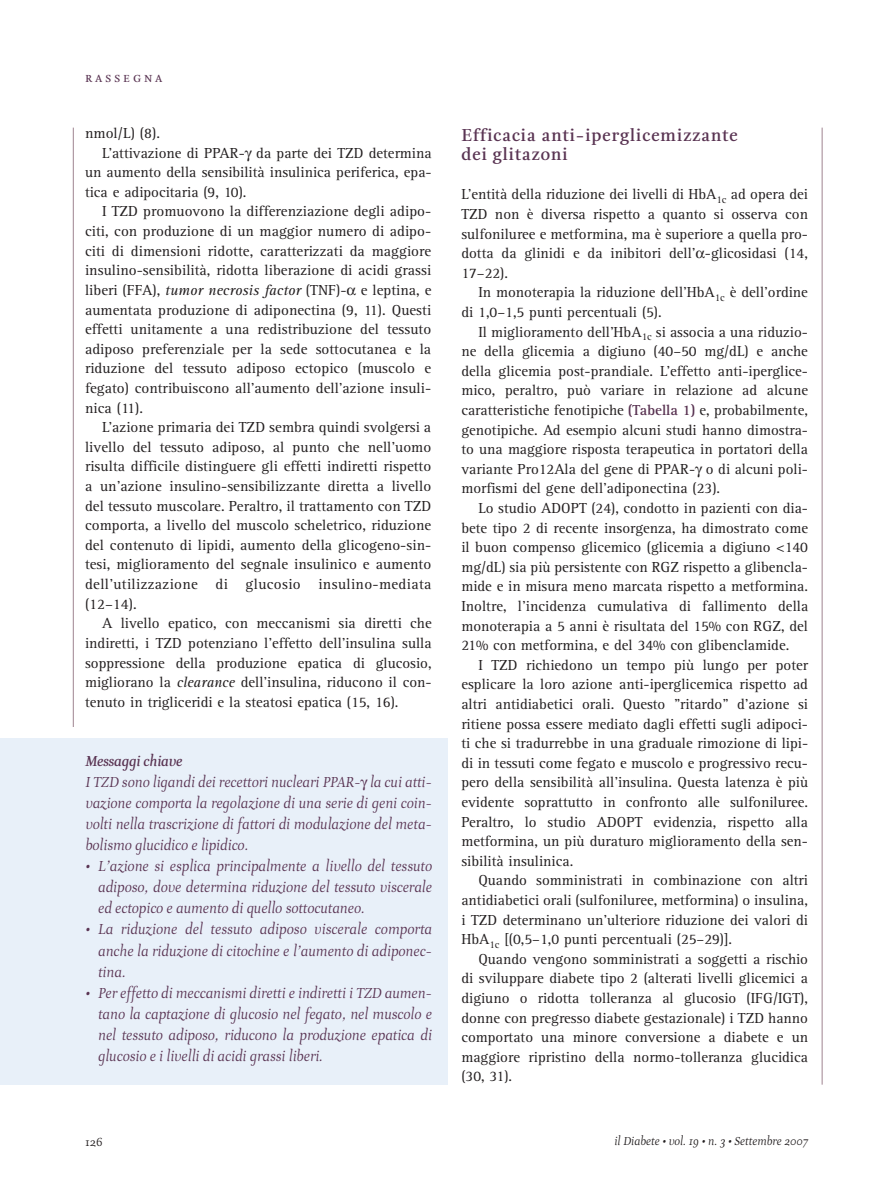
<style>
.page{position:relative;width:893px;height:1191px;background:#fff}
.page>*{position:absolute;margin:0;border:0;box-sizing:border-box;transform-origin:0 0}
.t1{font:700 18px/19.6px "Esta";letter-spacing:.055em;color:#593352}
.t2{font:15px/19.6px "Rotis Serif";color:#231f20;text-align:justify}
.t3{font:italic 15px/21.1px "Esta";color:#593352;text-align:justify}
.t4{font:15px "Rotis Serif";letter-spacing:.025em;color:#231f20}
.t5{font:italic 700 15px "Esta";color:#593352}
.t6{font:15px "Esta Small Caps";letter-spacing:.185em;color:#593352}
.t7{font:italic 12px "Esta";color:#231f20}
.t8{font:12px "Esta";color:#231f20}
.s1{font-style:italic}
.s2{font-weight:700;color:#593352}
</style>
<div class="page">
<hr style="left:73px;top:128px;width:1px;height:956px;background:#9f8390">
<div style="left:0;top:727px;width:447px;height:357px;background:#fff"></div>
<div style="left:0;top:738px;width:447px;height:346px;background:#e8f0f9"></div>
<hr style="left:822px;top:128px;width:1px;height:956px;background:#9f8390">
<p class="t6" style="left:85px;top:68px;width:79px">rassegna</p>
<p class="t2" style="left:85px;top:125px;width:77px">nmol/L) (8).</p>
<p class="t2" style="left:102px;top:144px;width:331px">L’attivazione di PPAR- da parte dei TZD determina</p>
<p class="t2" style="left:85px;top:164px;width:348px">un aumento della sensibilità insulinica periferica, epa-</p>
<p class="t2" style="left:85px;top:184px;width:163px">tica e adipocitaria (9, 10).</p>
<p class="t2" style="left:102px;top:203px;width:331px">I TZD promuovono la differenziazione degli adipo-</p>
<p class="t2" style="left:85px;top:223px;width:348px">citi, con produzione di un maggior numero di adipo-</p>
<p class="t2" style="left:85px;top:242px;width:348px">citi di dimensioni ridotte, caratterizzati da maggiore</p>
<p class="t2" style="left:85px;top:262px;width:348px">insulino-sensibilità, ridotta liberazione di acidi grassi</p>
<p class="t2" style="left:85px;top:282px;width:348px">liberi (FFA), <span class="s1">tumor necrosis factor</span> (TNF)- e leptina, e</p>
<p class="t2" style="left:85px;top:301px;width:348px">aumentata produzione di adiponectina (9, 11). Questi</p>
<p class="t2" style="left:85px;top:321px;width:348px">effetti unitamente a una redistribuzione del tessuto</p>
<p class="t2" style="left:85px;top:340px;width:348px">adiposo preferenziale per la sede sottocutanea e la</p>
<p class="t2" style="left:85px;top:360px;width:348px">riduzione del tessuto adiposo ectopico (muscolo e</p>
<p class="t2" style="left:85px;top:380px;width:348px">fegato) contribuiscono all’aumento dell’azione insuli-</p>
<p class="t2" style="left:85px;top:399px;width:60px">nica (11).</p>
<p class="t2" style="left:102px;top:419px;width:331px">L’azione primaria dei TZD sembra quindi svolgersi a</p>
<p class="t2" style="left:85px;top:438px;width:348px">livello del tessuto adiposo, al punto che nell’uomo</p>
<p class="t2" style="left:85px;top:458px;width:348px">risulta difficile distinguere gli effetti indiretti rispetto</p>
<p class="t2" style="left:85px;top:478px;width:348px">a un’azione insulino-sensibilizzante diretta a livello</p>
<p class="t2" style="left:85px;top:497px;width:348px">del tessuto muscolare. Peraltro, il trattamento con TZD</p>
<p class="t2" style="left:85px;top:517px;width:348px">comporta, a livello del muscolo scheletrico, riduzione</p>
<p class="t2" style="left:85px;top:536px;width:348px">del contenuto di lipidi, aumento della glicogeno-sin-</p>
<p class="t2" style="left:85px;top:556px;width:348px">tesi, miglioramento del segnale insulinico e aumento</p>
<p class="t4" style="left:85px;top:579px;width:348px">dell’utilizzazione di glucosio insulino-mediata</p>
<p class="t2" style="left:85px;top:595px;width:53px">(12–14).</p>
<p class="t2" style="left:102px;top:615px;width:331px">A livello epatico, con meccanismi sia diretti che</p>
<p class="t2" style="left:85px;top:634px;width:348px">indiretti, i TZD potenziano l’effetto dell’insulina sulla</p>
<p class="t2" style="left:85px;top:654px;width:348px">soppressione della produzione epatica di glucosio,</p>
<p class="t2" style="left:85px;top:674px;width:348px">migliorano la <span class="s1">clearance</span> dell’insulina, riducono il con-</p>
<p class="t2" style="left:85px;top:693px;width:315px">tenuto in trigliceridi e la steatosi epatica (15, 16).</p>
<p class="t5" style="left:85px;top:752px;width:99px">Messaggi chiave</p>
<p class="t3" style="left:85px;top:771px;width:348px">I TZD sono ligandi dei recettori nucleari PPAR- la cui atti&shy;vazione comporta la regolazione di una serie di geni coin&shy;volti nella trascrizione di fattori di modulazione del meta&shy;bolismo glucidico e lipidico.</p>
<p class="t3" style="left:98px;top:856px;width:335px;text-indent:-13px">• L’azione si esplica principalmente a livello del tessuto adiposo, dove determina riduzione del tessuto viscerale ed ectopico e aumento di quello sottocutaneo.</p>
<p class="t3" style="left:98px;top:919px;width:336px;text-indent:-13px">• La riduzione del tessuto adiposo viscerale comporta anche la riduzione di citochine e l’aumento di adiponec&shy;tina.</p>
<p class="t3" style="left:98px;top:982px;width:335px;text-indent:-13px">• Per effetto di meccanismi diretti e indiretti i TZD aumen&shy;tano la captazione di glucosio nel fegato, nel muscolo e nel tessuto adiposo, riducono la produzione epatica di glucosio e i livelli di acidi grassi liberi.</p>
<p class="t1" style="left:461px;top:125px;width:278px">Efficacia anti-iperglicemizzante dei glitazoni</p>
<p class="t2" style="left:461px;top:186px;width:348px">L’entità della riduzione dei livelli di HbA<sub>1c</sub> ad opera dei TZD non è diversa rispetto a quanto si osserva con sulfoniluree e metformina, ma è superiore a quella pro&shy;dotta da glinidi e da inibitori dell’ -glicosidasi (14, 17–22).</p>
<p class="t2" style="left:461px;top:284px;width:348px;text-indent:17px">In monoterapia la riduzione dell’HbA<sub>1c</sub> è dell’ordine di 1,0–1,5 punti percentuali (5).</p>
<p class="t2" style="left:461px;top:323px;width:348px;text-indent:17px">Il miglioramento dell’HbA<sub>1c</sub> si associa a una riduzio&shy;ne della glicemia a digiuno (40–50 mg/dL) e anche della glicemia post-prandiale. L’effetto anti-iperglice&shy;mico, peraltro, può variare in relazione ad alcune caratteristiche fenotipiche <span class="s2">(Tabella 1)</span> e, probabilmente, genotipiche. Ad esempio alcuni studi hanno dimostra&shy;to una maggiore risposta terapeutica in portatori della variante Pro12Ala del gene di PPAR- o di alcuni poli&shy;morfismi del gene dell’adiponectina (23).</p>
<p class="t2" style="left:461px;top:500px;width:348px;text-indent:17px">Lo studio ADOPT (24), condotto in pazienti con dia&shy;bete tipo 2 di recente insorgenza, ha dimostrato come il buon compenso glicemico (glicemia a digiuno &lt;140 mg/dL) sia più persistente con RGZ rispetto a glibencla&shy;mide e in misura meno marcata rispetto a metformina.<br>Inoltre, l’incidenza cumulativa di fallimento della monoterapia a 5 anni è risultata del 15% con RGZ, del 21% con metformina, e del 34% con glibenclamide.</p>
<p class="t2" style="left:461px;top:656px;width:348px;text-indent:17px">I TZD richiedono un tempo più lungo per poter esplicare la loro azione anti-iperglicemica rispetto ad altri antidiabetici orali. Questo "ritardo" d’azione si ritiene possa essere mediato dagli effetti sugli adipoci&shy;ti che si tradurrebbe in una graduale rimozione di lipi&shy;di in tessuti come fegato e muscolo e progressivo recu&shy;pero della sensibilità all’insulina. Questa latenza è più evidente soprattutto in confronto alle sulfoniluree.<br>Peraltro, lo studio ADOPT evidenzia, rispetto alla metformina, un più duraturo miglioramento della sen&shy;sibilità insulinica.</p>
<p class="t2" style="left:461px;top:872px;width:348px;text-indent:17px">Quando somministrati in combinazione con altri antidiabetici orali (sulfoniluree, metformina) o insulina, i TZD determinano un’ulteriore riduzione dei valori di HbA<sub>1c</sub> [(0,5–1,0 punti percentuali (25–29)].</p>
<p class="t2" style="left:461px;top:950px;width:348px;text-indent:17px">Quando vengono somministrati a soggetti a rischio di sviluppare diabete tipo 2 (alterati livelli glicemici a digiuno o ridotta tolleranza al glucosio (IFG/IGT), donne con pregresso diabete gestazionale) i TZD hanno comportato una minore conversione a diabete e un maggiore ripristino della normo-tolleranza glucidica (30, 31).</p>
<p class="t8" style="left:85px;top:1135px;width:19px">126</p>
<p class="t7" style="left:614px;top:1133px;width:195px">il Diabete • vol. 19 • n. 3 • Settembre 2007</p>
</div>
